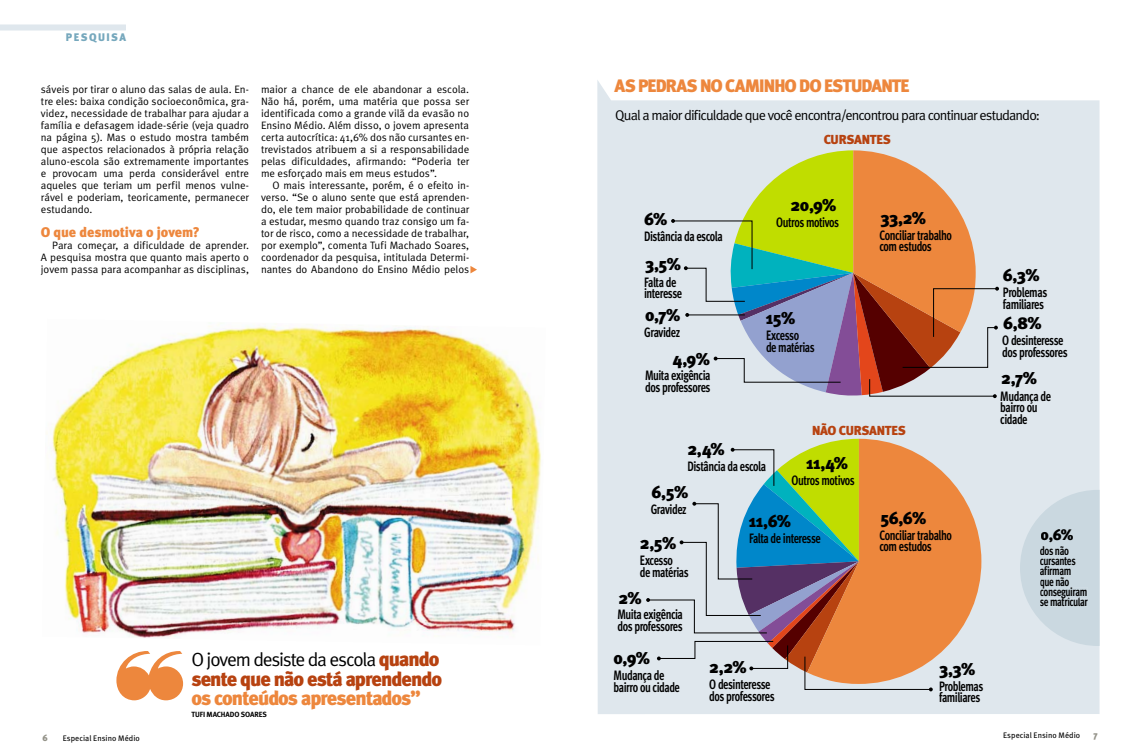
<style>
.page{position:relative;width:1146px;height:755px;background:#fff}
.page>*{position:absolute;margin:0;border:0;box-sizing:border-box;transform-origin:0 0}
.t1{font:900 20px "Meta";letter-spacing:-.05em;color:#b74210}
.t2{font:900 20px "Meta";letter-spacing:-.05em;color:#ed873d}
.t3{font:19px "Meta Normal";letter-spacing:-.06em;color:#000}
.t4{font:900 18px "Meta";letter-spacing:-.045em;color:#ed873d}
.t5{font:900 17.1px "Meta";letter-spacing:-.025em;color:#000}
.t6{font:900 15.2px "Meta";color:#000}
.t7{font:14px "Meta Normal";letter-spacing:-.06em;color:#000}
.t8{font:900 14px "Meta";letter-spacing:-.01em;color:#ed873d}
.t9{font:700 13.6px/11.6px "Meta Cond";letter-spacing:-.04em;color:#000;scale:.86 1}
.t10{font:900 13.1px "Meta";letter-spacing:-.015em;color:#b74210}
.t11{font:700 12.1px/10.3px "Meta Cond";letter-spacing:-.04em;color:#000;scale:.86 1}
.t12{font:900 11px "Meta";letter-spacing:.13em;color:#76a8bd}
.t13{font:10.7px/12px "Meta Normal";color:#000;text-align:justify}
.t14{font:900 9px "Meta";color:#949389}
.t15{font:8px "Meta Book LF";letter-spacing:.01em;color:#000}
.t16{font:700 7.5px "Meta";letter-spacing:-.005em;color:#000}
.s1{font-family:"Meta";font-weight:900;font-size:20px;color:#b74210}
</style>
<div class="page">
<svg style="left:597px;top:80px;width:502px;height:633px;background:#e2e9ee"></svg>
<svg style="left:932px;top:438px;width:49px;height:245px;background:#e6b089"></svg>
<svg style="left:646px;top:438px;width:286px;height:252px;background:#bdae93"></svg>
<svg style="left:1019px;top:489px;width:81px;height:156px;background:#cedbe3"></svg>
<hr style="left:1040px;top:597px;width:47px;height:1px;background:#000">
<svg style="left:671px;top:150px;width:327px;height:248px;background:#beb08f"></svg>
<img style="left:47px;top:324px;width:494px;height:314px">
<div style="left:0;top:24px;width:126px;height:6px;background:#dfe7ed"></div>
<svg style="left:470px;top:266px;width:7px;height:7px"></svg>
<p class="t12" style="left:66px;top:31px;width:61px">pesquisa</p>
<p class="t13" style="left:41px;top:83px;width:210px">sáveis por tirar o aluno das salas de aula. En&shy;tre eles: baixa condição socioeconômica, gra&shy;videz, necessidade de trabalhar para ajudar a família e defasagem idade-série (veja quadro na página 5). Mas o estudo mostra também que aspectos relacionados à própria relação aluno-escola são extremamente importantes e provocam uma perda considerável entre aqueles que teriam um perfil menos vulne&shy;rável e poderiam, teoricamente, permanecer estudando.</p>
<h3 class="t8" style="left:41px;top:223px;width:160px">O que desmotiva o jovem?</h3>
<p class="t13" style="left:41px;top:239px;width:210px;text-indent:11px">Para começar, a dificuldade de aprender.<br>A pesquisa mostra que quanto mais aperto o jovem passa para acompanhar as disciplinas,</p>
<p class="t13" style="left:261px;top:83px;width:210px">maior a chance de ele abandonar a escola.<br>Não há, porém, uma matéria que possa ser identificada como a grande vilã da evasão no Ensino Médio. Além disso, o jovem apresenta certa autocrítica: 41,6% dos não cursantes en&shy;trevistados atribuem a si a responsabilidade pelas dificuldades, afirmando: “Poderia ter me esforçado mais em meus estudos”.</p>
<p class="t13" style="left:261px;top:179px;width:210px;text-indent:11px">O mais interessante, porém, é o efeito in&shy;verso. “Se o aluno sente que está aprenden&shy;do, ele tem maior probabilidade de continuar a estudar, mesmo quando traz consigo um fa&shy;tor de risco, como a necessidade de trabalhar, por exemplo”, comenta Tufi Machado Soares, coordenador da pesquisa, intitulada Determi&shy;nantes do Abandono do Ensino Médio pelos</p>
<p class="t14" style="left:43px;top:732px;width:7px">6</p>
<p class="t15" style="left:63px;top:733px;width:78px">Especial Ensino Médio</p>
<h2 class="t3" style="left:191px;top:648px;width:249px">O jovem desiste da escola <span class="s1">quando</span></h2>
<h1 class="t1" style="left:191px;top:666px;width:252px">sente que não está aprendendo</h1>
<h1 class="t2" style="left:191px;top:685px;width:231px">os conteúdos apresentados”</h1>
<p class="t16" style="left:191px;top:709px;width:77px">TUFI MACHADO SOARES</p>
<h3 class="t4" style="left:614px;top:75px;width:296px">AS PEDRAS NO CAMINHO DO ESTUDANTE</h3>
<h3 class="t7" style="left:615px;top:107px;width:426px">Qual a maior dificuldade que você encontra/encontrou para continuar estudando:</h3>
<p class="t10" style="left:823px;top:131px;width:68px">CURSANTES</p>
<h3 class="t5" style="left:644px;top:208px;width:25px">6%</h3>
<p class="t9" style="left:644px;top:230px;width:93px">Distância da escola</p>
<h3 class="t5" style="left:645px;top:254px;width:37px">3,5%</h3>
<p class="t9" style="left:644px;top:276px;width:46px">Falta de interesse</p>
<h3 class="t5" style="left:645px;top:304px;width:37px">0,7%</h3>
<p class="t9" style="left:644px;top:326px;width:43px">Gravidez</p>
<h3 class="t5" style="left:672px;top:349px;width:38px">4,9%</h3>
<p class="t9" style="left:645px;top:369px;width:78px">Muita exigência dos professores</p>
<h3 class="t5" style="left:790px;top:194px;width:47px">20,9%</h3>
<p class="t9" style="left:776px;top:216px;width:75px">Outros motivos</p>
<h3 class="t5" style="left:765px;top:308px;width:31px">15%</h3>
<p class="t9" style="left:766px;top:329px;width:58px">Excesso<br>de matérias</p>
<h3 class="t5" style="left:880px;top:207px;width:47px">33,2%</h3>
<p class="t9" style="left:879px;top:229px;width:86px">Conciliar trabalho com estudos</p>
<p class="t10" style="left:811px;top:422px;width:95px">NÃO CURSANTES</p>
<h3 class="t5" style="left:687px;top:438px;width:39px">2,4%</h3>
<p class="t9" style="left:687px;top:459px;width:93px">Distância da escola</p>
<h3 class="t5" style="left:806px;top:453px;width:43px">11,4%</h3>
<p class="t9" style="left:791px;top:474px;width:75px">Outros motivos</p>
<h3 class="t5" style="left:651px;top:481px;width:38px">6,5%</h3>
<p class="t9" style="left:650px;top:503px;width:43px">Gravidez</p>
<h3 class="t5" style="left:880px;top:507px;width:47px">56,6%</h3>
<p class="t9" style="left:879px;top:528px;width:86px">Conciliar trabalho</p>
<h3 class="t5" style="left:748px;top:510px;width:44px">11,6%</h3>
<p class="t9" style="left:749px;top:532px;width:85px">Falta de interesse</p>
<h3 class="t5" style="left:639px;top:532px;width:38px">2,5%</h3>
<p class="t9" style="left:879px;top:540px;width:62px">com estudos</p>
<p class="t9" style="left:640px;top:554px;width:58px">Excesso<br>de matérias</p>
<h3 class="t5" style="left:618px;top:587px;width:25px">2%</h3>
<p class="t9" style="left:617px;top:607px;width:78px">Muita exigência dos professores</p>
<h3 class="t5" style="left:613px;top:647px;width:38px">0,9%</h3>
<p class="t9" style="left:613px;top:669px;width:79px">Mudança de bairro ou cidade</p>
<h3 class="t5" style="left:709px;top:656px;width:39px">2,2%</h3>
<p class="t9" style="left:709px;top:678px;width:77px">O desinteresse dos professores</p>
<h3 class="t5" style="left:938px;top:658px;width:38px">3,3%</h3>
<p class="t9" style="left:938px;top:679px;width:53px">Problemas familiares</p>
<h3 class="t5" style="left:1002px;top:264px;width:38px">6,3%</h3>
<p class="t9" style="left:1002px;top:286px;width:53px">Problemas familiares</p>
<h3 class="t5" style="left:1003px;top:312px;width:40px">6,8%</h3>
<p class="t9" style="left:1002px;top:334px;width:77px">O desinteresse dos professores</p>
<h3 class="t5" style="left:1001px;top:368px;width:37px">2,7%</h3>
<p class="t9" style="left:1000px;top:390px;width:61px">Mudança de bairro ou cidade</p>
<h3 class="t6" style="left:1040px;top:525px;width:34px">0,6%</h3>
<p class="t11" style="left:1039px;top:544px;width:57px">dos não cursantes afirmam que não conseguiram se matricular</p>
<p class="t15" style="left:1003px;top:729px;width:78px">Especial Ensino Médio</p>
<p class="t14" style="left:1093px;top:728px;width:6px">7</p>
</div>
